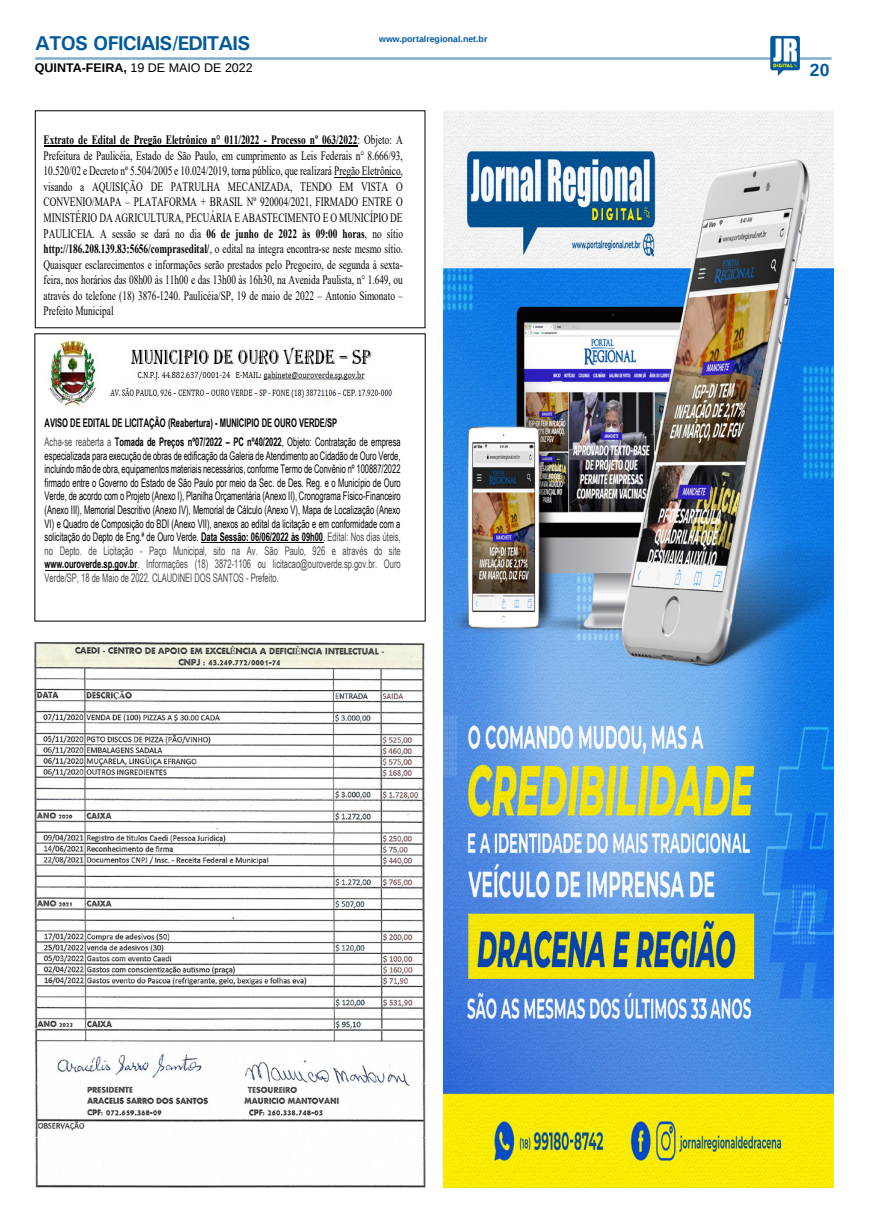
<style>
.page{position:relative;width:869px;height:1223px;background:#fff}
.page>*{position:absolute;margin:0;border:0;box-sizing:border-box;transform-origin:0 0}
.TITULO_PG{font:700 20px "Univers";letter-spacing:-.04em;color:#005a9e}
.TÍTULO{font:700 17.5px "Liberation Sans";color:#005a9e}
.t1{font:12.75px/15.5px "Times New Roman";color:#000;text-align:justify;scale:.73 1}
.t2{font:12.5px "Liberation Sans";color:#000}
.t3{font:11.88px/13.6px "Arial Narrow";color:#000;text-align:justify;scale:.78 1}
.t4{font:700 11.88px/18.4px "Arial Narrow";color:#000;scale:.78 1}
.DATA_PG{font:700 8.75px "Liberation Sans";color:#005a9e}
.s1{font-weight:700}
.s2{font-weight:400;color:#49494b}
.s3{font-weight:400}
.s4{color:#49494b}
</style>
<div class="page">
<hr style="left:35px;top:57px;width:796px;height:3px;background:#005a9e">
<img style="left:769px;top:36px;width:30px;height:40px">
<img style="left:443px;top:110px;width:390px;height:1077px">
<img style="left:35px;top:642px;width:390px;height:545px">
<img style="left:49px;top:335px;width:344px;height:73px">
<hr style="left:201px;top:542px;width:122px;height:1px;background:#000">
<hr style="left:45px;top:569px;width:92px;height:1px;background:#000">
<hr style="left:44px;top:146px;width:313px;height:1px;background:#000">
<hr style="left:334px;top:177px;width:66px;height:1px;background:#000">
<p class="TITULO_PG" style="left:35px;top:31px;width:217px">ATOS OFICIAIS/EDITAIS</p>
<p class="t2" style="left:35px;top:61px;width:219px"><span class="s1">QUINTA-FEIRA,</span> 19 DE MAIO DE 2022</p>
<p class="DATA_PG" style="left:379px;top:33px;width:110px">www.portalregional.net.br</p>
<p class="t1" style="left:44px;top:132px;width:493px"><span class="s1">Extrato de Edital de Pregão Eletrônico n° 011/2022 - Processo nº 063/2022</span>: Objeto: A Prefeitura de Paulicéia, Estado de São Paulo, em cumprimento as Leis Federais n° 8.666/93, 10.520/02 e Decreto nº 5.504/2005 e 10.024/2019, torna público, que realizará Pregão Eletrônico, visando a AQUISIÇÃO DE PATRULHA MECANIZADA, TENDO EM VISTA O CONVENIO/MAPA – PLATAFORMA + BRASIL Nº 920004/2021, FIRMADO ENTRE O MINISTÉRIO DA AGRICULTURA, PECUÁRIA E ABASTECIMENTO E O MUNICÍPIO DE PAULICEIA. A sessão se dará no dia <span class="s1">06 de junho de 2022 às 09:00 horas</span>, no sítio <span class="s1">http://186.208.139.83:5656/comprasedital/</span>, o edital na íntegra encontra-se neste mesmo sítio.<br>Quaisquer esclarecimentos e informações serão prestados pelo Pregoeiro, de segunda à sexta&shy;feira, nos horários das 08h00 às 11h00 e das 13h00 às 16h30, na Avenida Paulista, n° 1.649, ou através do telefone (18) 3876-1240. Paulicéia/SP, 19 de maio de 2022 – Antonio Simonato – Prefeito Municipal</p>
<p class="t4" style="left:45px;top:413px;width:457px">AVISO DE EDITAL DE LICITAÇÃO (Reabertura) - MUNICIPIO DE OURO VERDE/SP<br><span class="s2">Acha-se reaberta a</span> Tomada de Preços nº07/2022 – PC nº40/2022<span class="s3">, Objeto: Contratação de empresa</span></p>
<p class="t3" style="left:45px;top:448px;width:458px">especializada para execução de obras de edificação da Galeria de Atendimento ao Cidadão de Ouro Verde, incluindo mão de obra, equipamentos materiais necessários, conforme Termo de Convênio nº 100887/2022 firmado entre o Governo do Estado de São Paulo por meio da Sec. de Des. Reg. e o Município de Ouro Verde, de acordo com o Projeto (Anexo I), Planilha Orçamentária (Anexo II), Cronograma Físico-Financeiro (Anexo III), Memorial Descritivo (Anexo IV), Memorial de Cálculo (Anexo V), Mapa de Localização (Anexo VI) e Quadro de Composição do BDI (Anexo VII), anexos ao edital da licitação e em conformidade com a solicitação do Depto de Eng.ª de Ouro Verde. <span class="s1">Data Sessão: 06/06/2022 às 09h00</span>. <span class="s4">Edital: Nos dias úteis, no Depto. de Licitação - Paço Municipal, sito na Av. São Paulo, 926 e através do site </span><span class="s1">www.ouroverde.sp.gov.br</span><span class="s4">. Informações (18) 3872-1106 ou licitacao@ouroverde.sp.gov.br. Ouro Verde/SP, 18 de Maio de 2022. CLAUDINEI DOS SANTOS - Prefeito.</span></p>
<p class="TÍTULO" style="left:809px;top:58px;width:21px">20</p>
</div>
